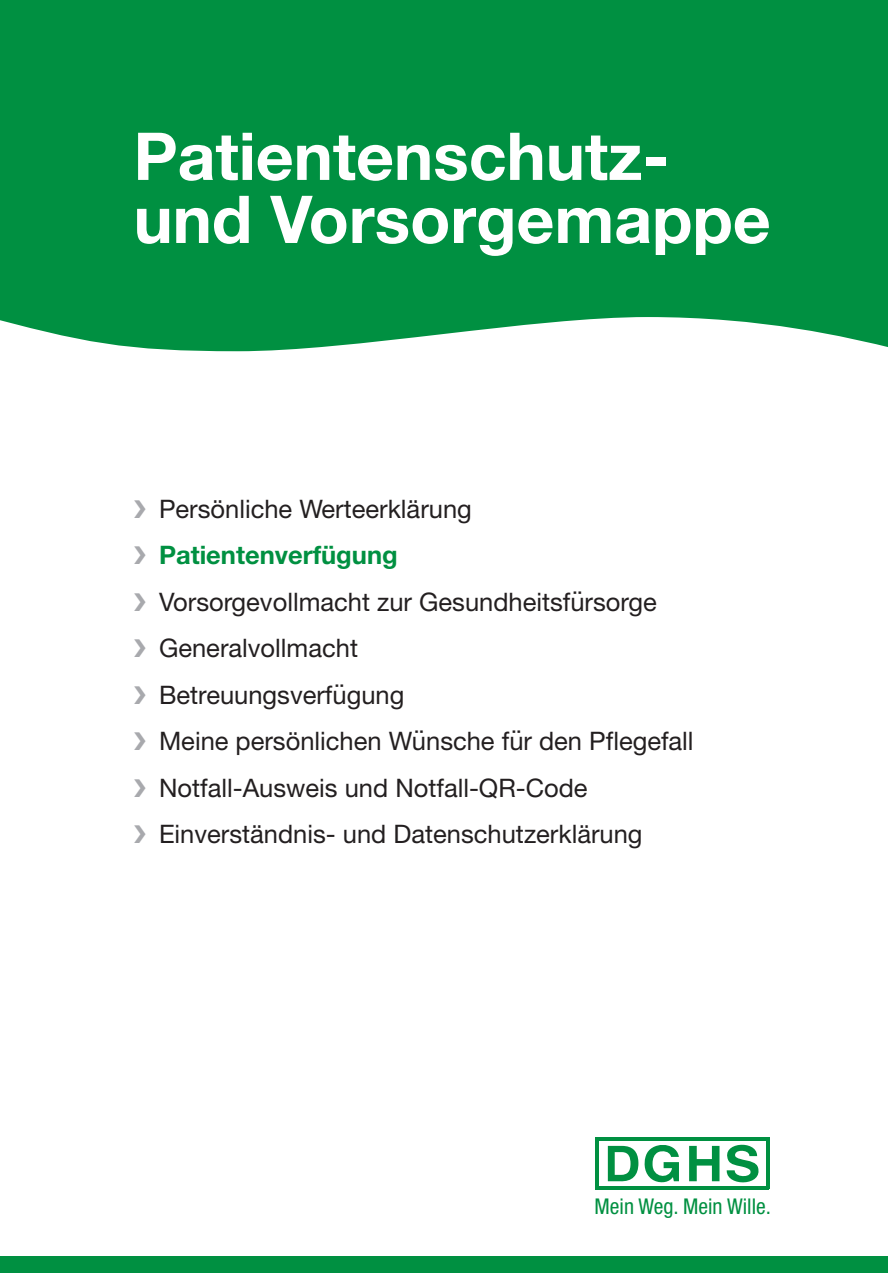
<style>
.page{position:relative;width:888px;height:1273px;background:#fff}
.page>*{position:absolute;margin:0;border:0;box-sizing:border-box;transform-origin:0 0}
.t1{font:700 66px "Helvetica Neue";color:#fff}
.t2{font:25.5px "Helvetica Neue";color:#231f20}
.t3{font:700 25.5px "Helvetica Neue";color:#009041}
.t4{font:condensed 21.75px "Helvetica Neue";color:#009041}
.s1{color:#a8a9ad}
.s2{font-family:"Menlo"}
</style>
<div class="page">
<svg style="left:689px;top:1140px;width:74px;height:43px"></svg>
<svg style="left:607px;top:1140px;width:71px;height:43px"></svg>
<hr style="left:595px;top:1137px;width:174px;height:3px;background:#009041">
<svg style="left:598px;top:1185px;width:171px;height:4px"></svg>
<svg style="left:765px;top:1140px;width:4px;height:48px"></svg>
<hr style="left:595px;top:1137px;width:3px;height:52px;background:#009041">
<div style="left:0;top:1255px;width:887px;height:17px;background:#009041"></div>
<div style="left:0;top:0;width:887px;height:299px;background:#009041"></div>
<svg style="left:0;top:299px;width:887px;height:53px"></svg>
<p class="t1" style="left:133px;top:133px;width:537px">Patientenschutz-</p>
<p class="t1" style="left:133px;top:196px;width:638px">und Vorsorgemappe</p>
<p class="t2" style="left:133px;top:499px;width:340px"><span class="s1">❯</span> Persönliche Werteerklärung</p>
<p class="t3" style="left:133px;top:546px;width:266px"><span class="s1">❯</span> Patientenverfügung</p>
<p class="t2" style="left:133px;top:592px;width:524px"><span class="s1">❯</span> Vorsorgevollmacht zur Gesundheitsfu<span class="s2">̈</span>rsorge</p>
<p class="t2" style="left:133px;top:639px;width:226px"><span class="s1">❯</span> Generalvollmacht</p>
<p class="t2" style="left:133px;top:685px;width:272px"><span class="s1">❯</span> Betreuungsverfu<span class="s2">̈</span>gung</p>
<p class="t2" style="left:133px;top:732px;width:561px"><span class="s1">❯</span> Meine persönlichen Wu<span class="s2">̈</span>nsche fu<span class="s2">̈</span>r den Pflegefall</p>
<p class="t2" style="left:133px;top:778px;width:455px"><span class="s1">❯</span> Notfall-Ausweis und Notfall-QR-Code</p>
<p class="t2" style="left:133px;top:825px;width:510px"><span class="s1">❯</span> Einverständnis- und Datenschutzerklärung</p>
<p class="t4" style="left:594px;top:1198px;width:178px">Mein Weg. Mein Wille.</p>
</div>
